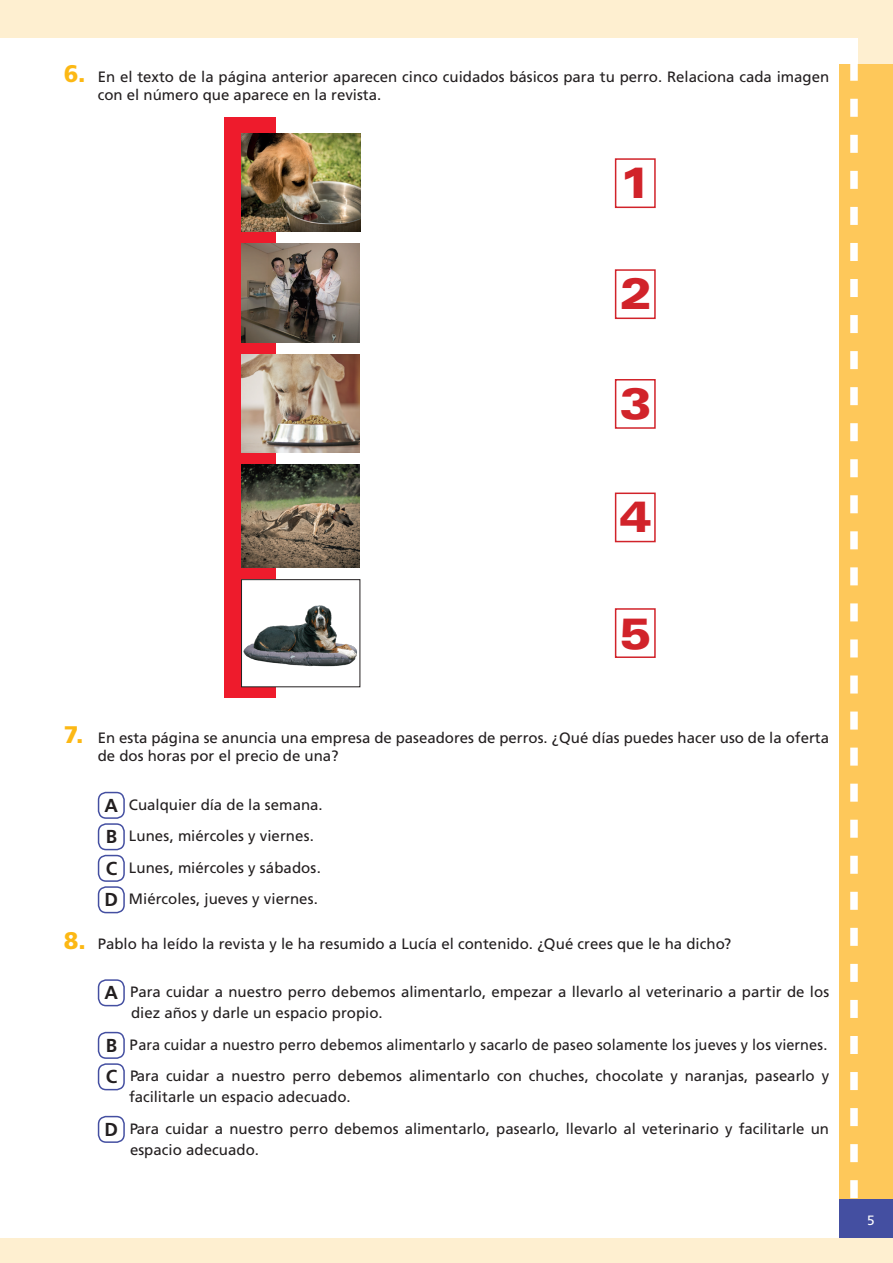
<style>
.page{position:relative;width:893px;height:1263px;background:#feefd0}
.page>*{position:absolute;margin:0;border:0;box-sizing:border-box;transform-origin:0 0}
.t1{font:900 expanded 43.5px "Univers LT Std";color:#d1232a}
.t2{font:15px/31.5px "Frutiger LT Std";color:#231f20}
.t3{font:13.5px "Frutiger LT Std";color:#fff}
.s1{font-weight:900;font-size:24px;color:#fcb814}
.s2{font-weight:700;font-size:18.75px}
</style>
<div class="page">
<div style="left:0;top:38px;width:857px;height:1199px;background:#fff"></div>
<div style="left:839px;top:64px;width:54px;height:1173px;background:#fec85a"></div>
<div style="left:839px;top:1199px;width:54px;height:38px;background:#444fa1"></div>
<svg style="left:850px;top:63px;width:8px;height:1135px"></svg>
<div style="left:224px;top:117px;width:51px;height:580px;background:#ee1b2c"></div>
<div style="left:615px;top:608px;width:41px;height:50px;border:2px solid #d1232a"></div>
<div style="left:615px;top:492px;width:41px;height:50px;border:2px solid #d1232a"></div>
<div style="left:615px;top:379px;width:41px;height:50px;border:2px solid #d1232a"></div>
<div style="left:615px;top:269px;width:41px;height:50px;border:2px solid #d1232a"></div>
<div style="left:615px;top:158px;width:41px;height:50px;border:2px solid #d1232a"></div>
<img style="left:241px;top:133px;width:119px;height:99px">
<img style="left:241px;top:244px;width:118px;height:98px">
<img style="left:241px;top:354px;width:119px;height:98px">
<img style="left:241px;top:464px;width:118px;height:103px">
<div style="left:242px;top:580px;width:118px;height:107px;background:#fff"></div>
<div style="left:241px;top:579px;width:119px;height:108px;border:1px solid #231f20"></div>
<img style="left:243px;top:605px;width:114px;height:61px">
<div style="left:98px;top:792px;width:27px;height:27px;border:2px solid #444fa1;border-radius:8px"></div>
<div style="left:98px;top:823px;width:27px;height:27px;border:2px solid #444fa1;border-radius:8px"></div>
<div style="left:98px;top:855px;width:27px;height:27px;border:2px solid #444fa1;border-radius:8px"></div>
<div style="left:98px;top:886px;width:27px;height:27px;border:2px solid #444fa1;border-radius:8px"></div>
<div style="left:98px;top:979px;width:27px;height:27px;border:2px solid #444fa1;border-radius:8px"></div>
<div style="left:98px;top:1032px;width:27px;height:27px;border:2px solid #444fa1;border-radius:8px"></div>
<div style="left:98px;top:1063px;width:27px;height:27px;border:2px solid #444fa1;border-radius:8px"></div>
<div style="left:98px;top:1116px;width:27px;height:27px;border:2px solid #444fa1;border-radius:8px"></div>
<p class="t2" style="left:98px;top:68px;width:733px;line-height:18px;text-indent:-34px"><span class="s1">6.</span> En el texto de la página anterior aparecen cinco cuidados básicos para tu perro. Relaciona cada imagen con el número que aparece en la revista.</p>
<h1 class="t1" style="left:619px;top:157px;width:34px">1</h1>
<h1 class="t1" style="left:619px;top:268px;width:34px">2</h1>
<h1 class="t1" style="left:619px;top:378px;width:34px">3</h1>
<h1 class="t1" style="left:619px;top:491px;width:34px">4</h1>
<h1 class="t1" style="left:619px;top:608px;width:34px">5</h1>
<p class="t2" style="left:98px;top:729px;width:733px;line-height:18px;text-indent:-34px"><span class="s1">7.</span> En esta página se anuncia una empresa de paseadores de perros. ¿Qué días puedes hacer uso de la oferta de dos horas por el precio de una?</p>
<p class="t2" style="left:105px;top:789px;width:220px"><span class="s2">A</span> Cualquier día de la semana.<br><span class="s2">B</span> Lunes, miércoles y viernes.<br><span class="s2">C</span> Lunes, miércoles y sábados.<br><span class="s2">D</span> Miércoles, jueves y viernes.</p>
<p class="t2" style="left:64px;top:928px;width:669px"><span class="s1">8.</span> Pablo ha leído la revista y le ha resumido a Lucía el contenido. ¿Qué crees que le ha dicho?</p>
<p class="t2" style="left:131px;top:982px;width:700px;line-height:21px;text-indent:-27px"><span class="s2">A</span> Para cuidar a nuestro perro debemos alimentarlo, empezar a llevarlo al veterinario a partir de los diez años y darle un espacio propio.</p>
<p class="t2" style="left:106px;top:1029px;width:725px"><span class="s2">B</span> Para cuidar a nuestro perro debemos alimentarlo y sacarlo de paseo solamente los jueves y los viernes.<br><span class="s2">C</span> Para cuidar a nuestro perro debemos alimentarlo con chuches, chocolate y naranjas, pasearlo y</p>
<p class="t2" style="left:105px;top:1081px;width:726px;text-indent:24px">facilitarle un espacio adecuado.<br><span class="s2">D</span> Para cuidar a nuestro perro debemos alimentarlo, pasearlo, llevarlo al veterinario y facilitarle un</p>
<p class="t2" style="left:130px;top:1134px;width:130px">espacio adecuado.</p>
<p class="t3" style="left:867px;top:1212px;width:9px">5</p>
</div>
